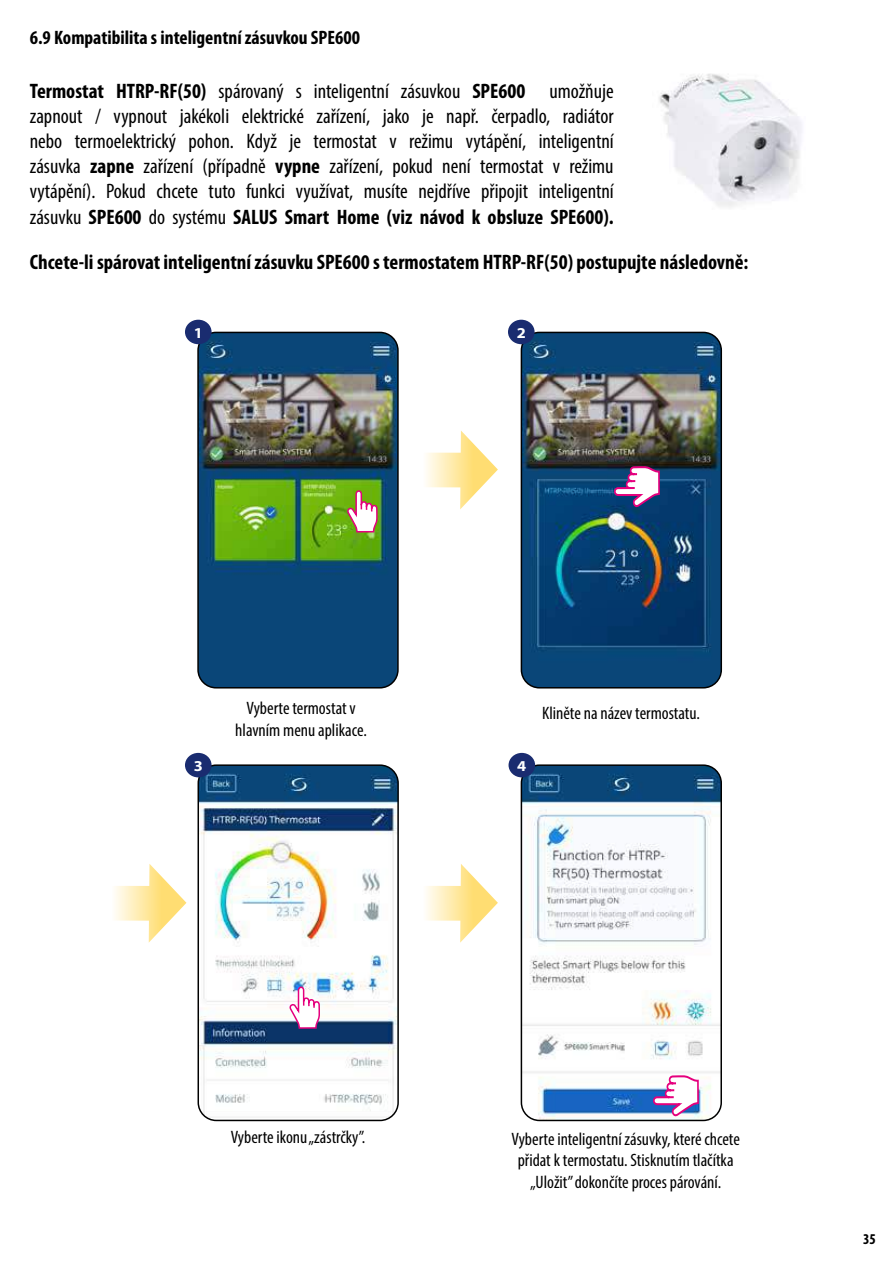
<style>
.page{position:relative;width:893px;height:1263px;background:#fff}
.page>*{position:absolute;margin:0;border:0;box-sizing:border-box;transform-origin:0 0}
.t1{font:condensed 21px/25.2px "Myriad Pro";color:#000;text-align:justify}
.t2{font:700 condensed 21px "Myriad Pro";color:#000}
.t3{font:700 condensed 19.5px "Myriad Pro";color:#000}
.t4{font:condensed 18px/21.6px "Myriad Pro";color:#000;text-align:center}
.t5{font:700 15.15px "Myriad Pro";color:#fff;scale:1.09 1}
.t6{font:700 condensed 15px "Myriad Pro";color:#000}
.s1{font-weight:700}
</style>
<div class="page">
<img style="left:521px;top:767px;width:200px;height:353px">
<div style="left:521px;top:764px;width:201px;height:357px;border:2px solid #000;border-radius:18px"></div>
<img style="left:198px;top:767px;width:200px;height:353px">
<div style="left:198px;top:764px;width:201px;height:357px;border:2px solid #000;border-radius:18px"></div>
<img style="left:659px;top:74px;width:143px;height:133px">
<svg style="left:289px;top:986px;width:31px;height:42px"></svg>
<svg style="left:653px;top:1075px;width:45px;height:41px"></svg>
<img style="left:521px;top:332px;width:200px;height:356px">
<div style="left:521px;top:332px;width:201px;height:356px;border:2px solid #000;border-radius:18px"></div>
<img style="left:198px;top:332px;width:200px;height:356px">
<div style="left:197px;top:332px;width:202px;height:356px;border:2px solid #000;border-radius:18px"></div>
<svg style="left:347px;top:490px;width:31px;height:42px"></svg>
<svg style="left:614px;top:466px;width:45px;height:41px"></svg>
<div style="left:185px;top:320px;width:27px;height:24px;background:#1a2c70;border-radius:50%"></div>
<div style="left:508px;top:320px;width:27px;height:24px;background:#1a2c70;border-radius:50%"></div>
<svg style="left:396px;top:416px;width:102px;height:108px"></svg>
<svg style="left:115px;top:864px;width:71px;height:79px"></svg>
<svg style="left:396px;top:849px;width:102px;height:108px"></svg>
<div style="left:185px;top:753px;width:27px;height:24px;background:#1a2c70;border-radius:50%"></div>
<div style="left:508px;top:753px;width:27px;height:24px;background:#1a2c70;border-radius:50%"></div>
<p class="t3" style="left:30px;top:26px;width:332px">6.9 Kompatibilita s inteligentní zásuvkou SPE600</p>
<p class="t1" style="left:30px;top:78px;width:585px"><span class="s1">Termostat HTRP-RF(50)</span> spárovaný s inteligentní zásuvkou <span class="s1">SPE600</span> umožňuje zapnout / vypnout jakékoli elektrické zařízení, jako je např. čerpadlo, radiátor nebo termoelektrický pohon. Když je termostat v režimu vytápění, inteligentní zásuvka <span class="s1">zapne</span> zařízení (případně <span class="s1">vypne</span> zařízení, pokud není termostat v režimu vytápění). Pokud chcete tuto funkci využívat, musíte nejdříve připojit inteligentní zásuvku <span class="s1">SPE600</span> do systému <span class="s1">SALUS Smart Home (viz návod k obsluze SPE600).</span></p>
<p class="t2" style="left:30px;top:249px;width:720px">Chcete-li spárovat inteligentní zásuvku SPE600 s termostatem HTRP-RF(50) postupujte následovně:</p>
<p class="t5" style="left:194px;top:323px;width:10px">1</p>
<p class="t5" style="left:517px;top:323px;width:10px">2</p>
<p class="t4" style="left:235px;top:697px;width:133px">Vyberte termostat v hlavním menu aplikace.</p>
<p class="t5" style="left:194px;top:756px;width:10px">3</p>
<p class="t5" style="left:517px;top:756px;width:10px">4</p>
<p class="t4" style="left:542px;top:702px;width:160px">Kliněte na název termostatu.</p>
<p class="t4" style="left:231px;top:1126px;width:136px">Vyberte ikonu „zástrčky”.</p>
<p class="t4" style="left:511px;top:1128px;width:230px">Vyberte inteligentní zásuvky, které chcete přidat k termostatu. Stisknutím tlačítka „Uložit” dokončíte proces párování.</p>
<p class="t6" style="left:863px;top:1230px;width:14px">35</p>
</div>
